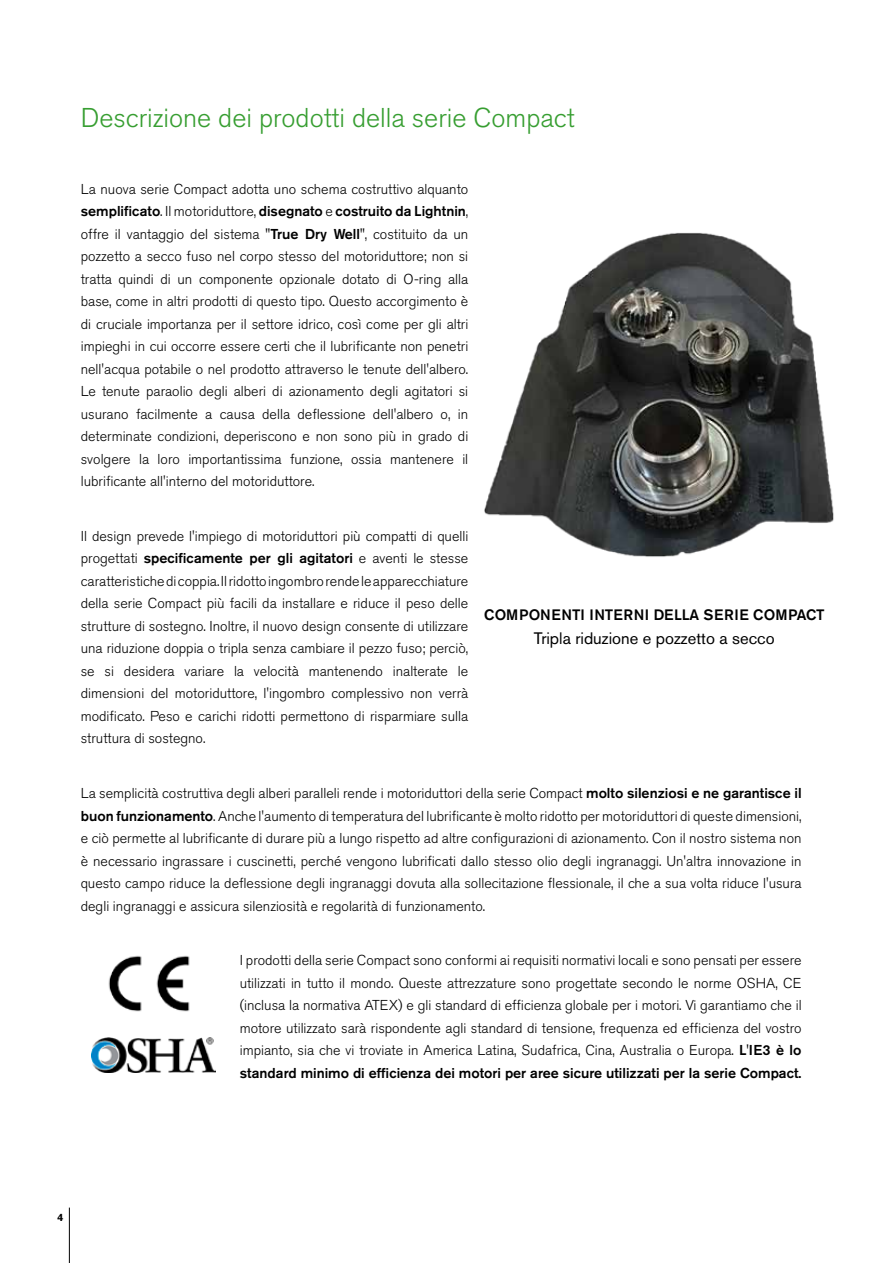
<style>
.page{position:relative;width:893px;height:1263px;background:#fff}
.page>*{position:absolute;margin:0;border:0;box-sizing:border-box;transform-origin:0 0}
.t1{font:300 27px "Akzidenz Grotesk BE";color:#379e31}
.t2{font:16.5px "Akzidenz Grotesk BE";color:#000}
.t3{font:500 15px "Akzidenz Grotesk BE";letter-spacing:.02em;color:#000}
.t4{font:300 14.25px/22.5px "Akzidenz Grotesk BE";color:#000;text-align:justify}
.t5{font:700 10.5px "Akzidenz Grotesk BE";color:#000}
.s1{font-weight:500}
</style>
<div class="page">
<hr style="left:69px;top:1207px;width:1px;height:56px;background:#000">
<img style="left:92px;top:1037px;width:123px;height:36px">
<img style="left:108px;top:955px;width:82px;height:57px">
<img style="left:484px;top:232px;width:350px;height:325px">
<h1 class="t1" style="left:81px;top:102px;width:495px">Descrizione dei prodotti della serie Compact</h1>
<p class="t4" style="left:81px;top:178px;width:389px">La nuova serie Compact adotta uno schema costruttivo alquanto <span class="s1">semplificato</span>. Il motoriduttore, <span class="s1">disegnato</span> e <span class="s1">costruito da Lightnin</span>, offre il vantaggio del sistema <span class="s1">"True Dry Well"</span>, costituito da un pozzetto a secco fuso nel corpo stesso del motoriduttore; non si tratta quindi di un componente opzionale dotato di O-ring alla base, come in altri prodotti di questo tipo. Questo accorgimento è di cruciale importanza per il settore idrico, così come per gli altri impieghi in cui occorre essere certi che il lubrificante non penetri nell'acqua potabile o nel prodotto attraverso le tenute dell'albero.<br>Le tenute paraolio degli alberi di azionamento degli agitatori si usurano facilmente a causa della deflessione dell'albero o, in determinate condizioni, deperiscono e non sono più in grado di svolgere la loro importantissima funzione, ossia mantenere il lubrificante all'interno del motoriduttore.</p>
<p class="t4" style="left:81px;top:525px;width:389px">Il design prevede l'impiego di motoriduttori più compatti di quelli progettati <span class="s1">specificamente per gli agitatori</span> e aventi le stesse caratteristiche di coppia. Il ridotto ingombro rende le apparecchiature della serie Compact più facili da installare e riduce il peso delle strutture di sostegno. Inoltre, il nuovo design consente di utilizzare una riduzione doppia o tripla senza cambiare il pezzo fuso; perciò, se si desidera variare la velocità mantenendo inalterate le dimensioni del motoriduttore, l'ingombro complessivo non verrà modificato. Peso e carichi ridotti permettono di risparmiare sulla struttura di sostegno.</p>
<p class="t3" style="left:484px;top:606px;width:342px">COMPONENTI INTERNI DELLA SERIE COMPACT</p>
<p class="t2" style="left:534px;top:628px;width:243px">Tripla riduzione e pozzetto a secco</p>
<p class="t4" style="left:81px;top:782px;width:722px">La semplicità costruttiva degli alberi paralleli rende i motoriduttori della serie Compact <span class="s1">molto silenziosi e ne garantisce il buon funzionamento</span>. Anche l'aumento di temperatura del lubrificante è molto ridotto per motoriduttori di queste dimensioni, e ciò permette al lubrificante di durare più a lungo rispetto ad altre configurazioni di azionamento. Con il nostro sistema non è necessario ingrassare i cuscinetti, perché vengono lubrificati dallo stesso olio degli ingranaggi. Un'altra innovazione in questo campo riduce la deflessione degli ingranaggi dovuta alla sollecitazione flessionale, il che a sua volta riduce l'usura degli ingranaggi e assicura silenziosità e regolarità di funzionamento.</p>
<p class="t4" style="left:240px;top:949px;width:563px">I prodotti della serie Compact sono conformi ai requisiti normativi locali e sono pensati per essere utilizzati in tutto il mondo. Queste attrezzature sono progettate secondo le norme OSHA, CE (inclusa la normativa ATEX) e gli standard di efficienza globale per i motori. Vi garantiamo che il motore utilizzato sarà rispondente agli standard di tensione, frequenza ed efficienza del vostro impianto, sia che vi troviate in America Latina, Sudafrica, Cina, Australia o Europa. <span class="s1">L'IE3 è lo standard minimo di efficienza dei motori per aree sicure utilizzati per la serie Compact.</span></p>
<p class="t5" style="left:57px;top:1211px;width:7px">4</p>
</div>
